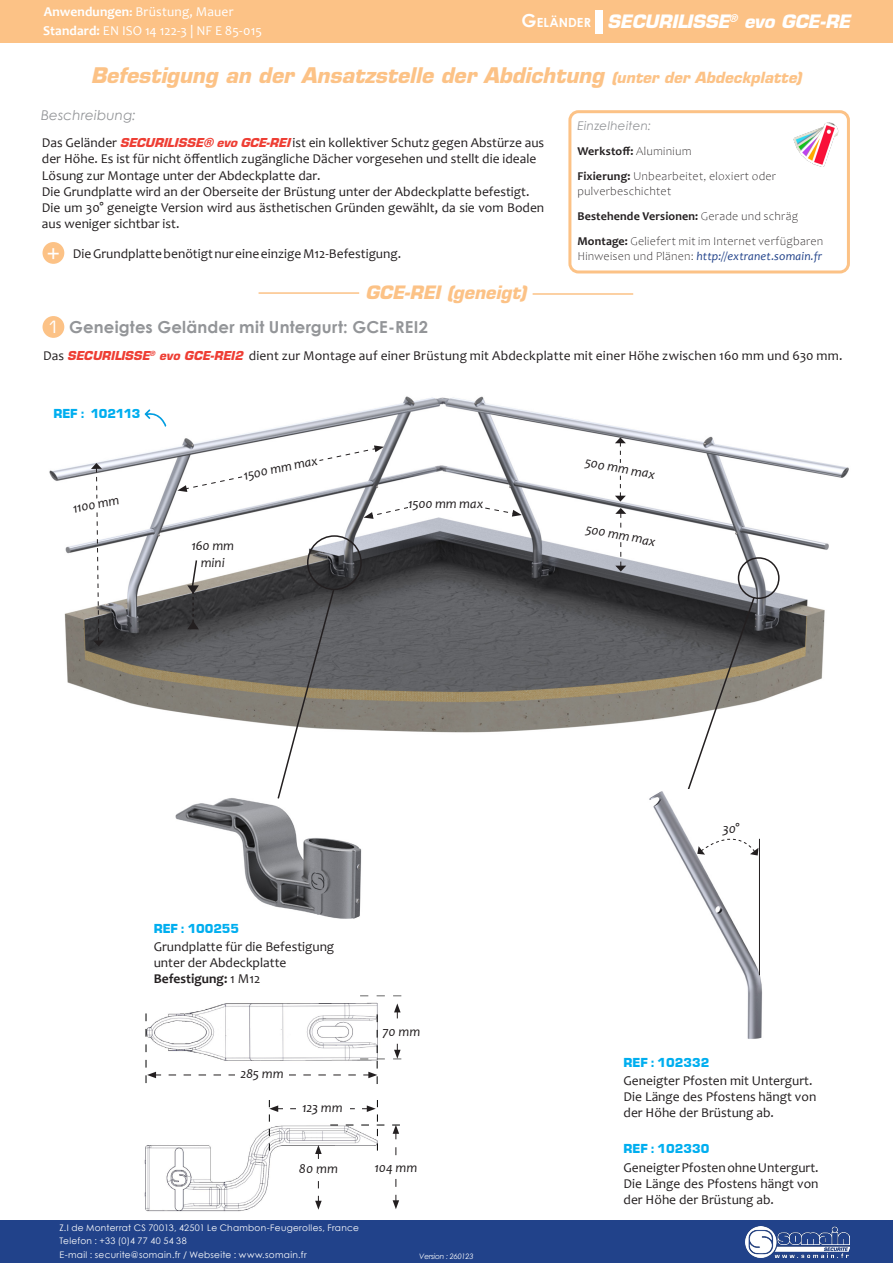
<style>
.page{position:relative;width:893px;height:1263px;background:#fff}
.page>*{position:absolute;margin:0;border:0;box-sizing:border-box;transform-origin:0 0}
.t1{font:22.5px "Eurostile";color:#fff}
.t2{font:italic 700 21px "Eurostile LT Std";color:#fcc286}
.t3{font:italic 700 18px "Eurostile LT Std";letter-spacing:-.01em;color:#fff}
.t4{font:italic 700 18px "Eurostile LT Std";color:#fcc286}
.t5{font:700 16.5px "Century Gothic";letter-spacing:.01em;color:#939598}
.t6{font:16.5px "Eurostile";color:#fff}
.t7{font:13.5px/16.2px "Candara";color:#231f20}
.t8{font:italic 13.5px/16.2px "Candara";letter-spacing:-.005em;color:#231f20;text-align:center}
.t9{font:13.5px/18.9px "Candara";letter-spacing:.01em;color:#fff}
.t10{font:900 13.5px "Eurostile Becker";color:#00aeef}
.t11{font:700 13.5px "Candara";color:#231f20}
.t12{font:italic 13.5px "Century Gothic";letter-spacing:.015em;color:#939598}
.t13{font:700 12.6px "Century Gothic";letter-spacing:.01em;color:#fff}
.t14{font:300 12px/14.4px "Candara";letter-spacing:.02em;color:#231f20}
.t15{font:700 12px "Candara";letter-spacing:.015em;color:#231f20}
.t16{font:italic 12px "Candara";letter-spacing:.015em;color:#21428a}
.t17{font:italic 12px "Century Gothic";letter-spacing:.02em;color:#939598}
.t18{font:9px/13.5px "Century Gothic";letter-spacing:.03em;color:#fff}
.t19{font:italic 7.5px "Century Gothic";letter-spacing:-.025em;color:#fff}
.s1{font-weight:700}
.s2{font-weight:700;font-size:12px}
.s3{font-size:15px}
.s4{font-size:18px}
.s5{font-family:"Eurostile";font-weight:900;font-style:italic;color:#ee3e34}
.s6{font-weight:300}
.s7{font-weight:300;font-style:normal;color:#231f20}
.s8{font-family:"Eurostile LT Std";font-weight:700;font-style:italic;font-size:12px;color:#ee3e34}
.s9{font-weight:400}
</style>
<div class="page">
<div style="left:0;top:0;width:893px;height:43px;background:#fcc286"></div>
<div style="left:596px;top:10px;width:7px;height:23px;background:#fff"></div>
<div style="left:0;top:1220px;width:893px;height:43px;background:#21428a"></div>
<img style="left:745px;top:1226px;width:105px;height:31px">
<hr style="left:259px;top:292px;width:100px;height:2px;background:#fcc286">
<img style="left:175px;top:798px;width:187px;height:120px">
<hr style="left:533px;top:293px;width:100px;height:2px;background:#fcc286">
<img style="left:49px;top:396px;width:800px;height:337px">
<svg style="left:574px;top:437px;width:92px;height:65px"></svg>
<svg style="left:66px;top:463px;width:60px;height:183px"></svg>
<svg style="left:364px;top:499px;width:158px;height:20px"></svg>
<svg style="left:187px;top:559px;width:12px;height:70px"></svg>
<svg style="left:575px;top:508px;width:92px;height:63px"></svg>
<div style="left:43px;top:316px;width:21px;height:22px;background:#fcc286;border-radius:50%"></div>
<div style="left:307px;top:535px;width:55px;height:55px;border:2px solid #231f20;border-radius:50%"></div>
<svg style="left:686px;top:595px;width:70px;height:194px"></svg>
<div style="left:738px;top:557px;width:42px;height:42px;border:2px solid #231f20;border-radius:50%"></div>
<svg style="left:276px;top:588px;width:59px;height:212px"></svg>
<svg style="left:177px;top:445px;width:207px;height:47px"></svg>
<div style="left:408px;top:499px;width:76px;height:12px;background:#fff"></div>
<svg style="left:146px;top:1003px;width:255px;height:81px"></svg>
<div style="left:383px;top:1026px;width:37px;height:10px;background:#fff"></div>
<img style="left:144px;top:1100px;width:125px;height:112px">
<svg style="left:269px;top:1100px;width:131px;height:110px"></svg>
<div style="left:367px;top:1162px;width:57px;height:10px;background:#fff"></div>
<div style="left:290px;top:1163px;width:57px;height:9px;background:#fff"></div>
<svg style="left:360px;top:995px;width:41px;height:1px"></svg>
<img style="left:649px;top:791px;width:113px;height:248px">
<svg style="left:697px;top:835px;width:61px;height:20px"></svg>
<hr style="left:759px;top:839px;width:1px;height:136px;background:#231f20">
<svg style="left:144px;top:407px;width:24px;height:24px"></svg>
<div style="left:43px;top:242px;width:21px;height:22px;background:#fcc286;border-radius:50%"></div>
<div style="left:568px;top:110px;width:282px;height:163px;border:3px solid #fcc286;border-radius:9px"></div>
<img style="left:793px;top:122px;width:46px;height:45px">
<p class="t9" style="left:43px;top:2px;width:220px"><span class="s1">Anwendungen</span><span class="s2">:</span> Brüstung, Mauer<br><span class="s1">Standard:</span> EN ISO 14 122-3 | NF E 85-015</p>
<p class="t2" style="left:91px;top:63px;width:712px">Befestigung an der Ansatzstelle der Abdichtung <span class="s3">(unter der Abdeckplatte)</span></p>
<p class="t13" style="left:522px;top:13px;width:71px"><span class="s4">G</span>ELÄNDER</p>
<h3 class="t3" style="left:607px;top:10px;width:245px">SECURILISSE<sup>®</sup> evo GCE-RE</h3>
<p class="t12" style="left:41px;top:106px;width:96px">Beschreibung:</p>
<p class="t7" style="left:42px;top:135px;width:504px">Das Geländer <span class="s5">SECURILISSE® evo GCE-REI</span> ist ein kollektiver Schutz gegen Abstürze aus</p>
<p class="t7" style="left:42px;top:151px;width:496px">der Höhe. Es ist für nicht öffentlich zugängliche Dächer vorgesehen und stellt die ideale</p>
<p class="t7" style="left:42px;top:167px;width:280px">Lösung zur Montage unter der Abdeckplatte dar.</p>
<p class="t7" style="left:42px;top:183px;width:489px">Die Grundplatte wird an der Oberseite der Brüstung unter der Abdeckplatte befestigt.</p>
<p class="t7" style="left:42px;top:199px;width:504px">Die um 30° geneigte Version wird aus ästhetischen Gründen gewählt, da sie vom Boden aus weniger sichtbar ist.</p>
<p class="t1" style="left:47px;top:238px;width:15px">+</p>
<p class="t7" style="left:73px;top:245px;width:330px">Die Grundplatte benötigt nur eine einzige M12-Befestigung.</p>
<p class="t4" style="left:365px;top:281px;width:162px">GCE-REI (geneigt)</p>
<p class="t17" style="left:577px;top:117px;width:75px">Einzelheiten:</p>
<p class="t15" style="left:577px;top:144px;width:116px">Werkstoff: <span class="s6">Aluminium</span></p>
<p class="t14" style="left:577px;top:170px;width:200px"><span class="s1">Fixierung:</span> Unbearbeitet, eloxiert oder pulverbeschichtet</p>
<p class="t15" style="left:577px;top:209px;width:222px">Bestehende Versionen: <span class="s6">Gerade und schräg</span></p>
<p class="t14" style="left:577px;top:234px;width:247px"><span class="s1">Montage:</span> Geliefert mit im Internet verfügbaren</p>
<p class="t16" style="left:577px;top:248px;width:246px"><span class="s7">Hinweisen und Plänen:</span> http://extranet.somain.fr</p>
<p class="t6" style="left:48px;top:317px;width:13px">1</p>
<p class="t5" style="left:69px;top:315px;width:360px">Geneigtes Geländer mit Untergurt: GCE-REI2</p>
<p class="t7" style="left:43px;top:348px;width:801px">Das <span class="s8">SECURILISSE</span><sup>®</sup> <span class="s8">evo GCE-REI2</span> dient zur Montage auf einer Brüstung mit Abdeckplatte mit einer Höhe zwischen 160 mm und 630 mm.</p>
<p class="t10" style="left:53px;top:406px;width:88px">REF : 102113</p>
<p class="t8" style="left:71px;top:500px;width:49px;rotate:-11deg">1100 mm</p>
<p class="t8" style="left:242px;top:467px;width:77px;rotate:-11deg">1500 mm max</p>
<p class="t8" style="left:191px;top:538px;width:44px">160 mm mini</p>
<p class="t8" style="left:408px;top:496px;width:77px">1500 mm max</p>
<p class="t8" style="left:587px;top:454px;width:72px;rotate:10deg">500 mm max</p>
<p class="t8" style="left:588px;top:520px;width:72px;rotate:11deg">500 mm max</p>
<p class="t10" style="left:154px;top:921px;width:87px">REF : 100255</p>
<p class="t7" style="left:154px;top:938px;width:182px">Grundplatte für die Befestigung</p>
<p class="t7" style="left:154px;top:954px;width:134px">unter der Abdeckplatte</p>
<p class="t11" style="left:154px;top:970px;width:108px">Befestigung: <span class="s9">1 M12</span></p>
<p class="t8" style="left:240px;top:1065px;width:45px">285 mm</p>
<p class="t8" style="left:302px;top:1099px;width:42px">123 mm</p>
<p class="t8" style="left:383px;top:1023px;width:39px">70 mm</p>
<p class="t8" style="left:299px;top:1160px;width:40px">80 mm</p>
<p class="t8" style="left:374px;top:1159px;width:44px">104 mm</p>
<p class="t18" style="left:60px;top:1221px;width:301px">Z.I de Monterrat CS 70013, 42501 Le Chambon-Feugerolles, France<br>Telefon : +33 (0)4 77 40 54 38<br>E-mail : securite@somain.fr / Webseite : www.somain.fr</p>
<p class="t19" style="left:419px;top:1250px;width:56px">Version : 260123</p>
<p class="t8" style="left:723px;top:820px;width:18px">30°</p>
<p class="t10" style="left:624px;top:1055px;width:87px">REF : 102332</p>
<p class="t7" style="left:624px;top:1072px;width:190px">Geneigter Pfosten mit Untergurt.</p>
<p class="t7" style="left:624px;top:1088px;width:194px">Die Länge des Pfostens hängt von</p>
<p class="t7" style="left:624px;top:1104px;width:152px">der Höhe der Brüstung ab.</p>
<p class="t10" style="left:624px;top:1141px;width:87px">REF : 102330</p>
<p class="t7" style="left:624px;top:1159px;width:197px;text-align:justify">Geneigter Pfosten ohne Untergurt.<br>Die Länge des Pfostens hängt von der Höhe der Brüstung ab.</p>
</div>
